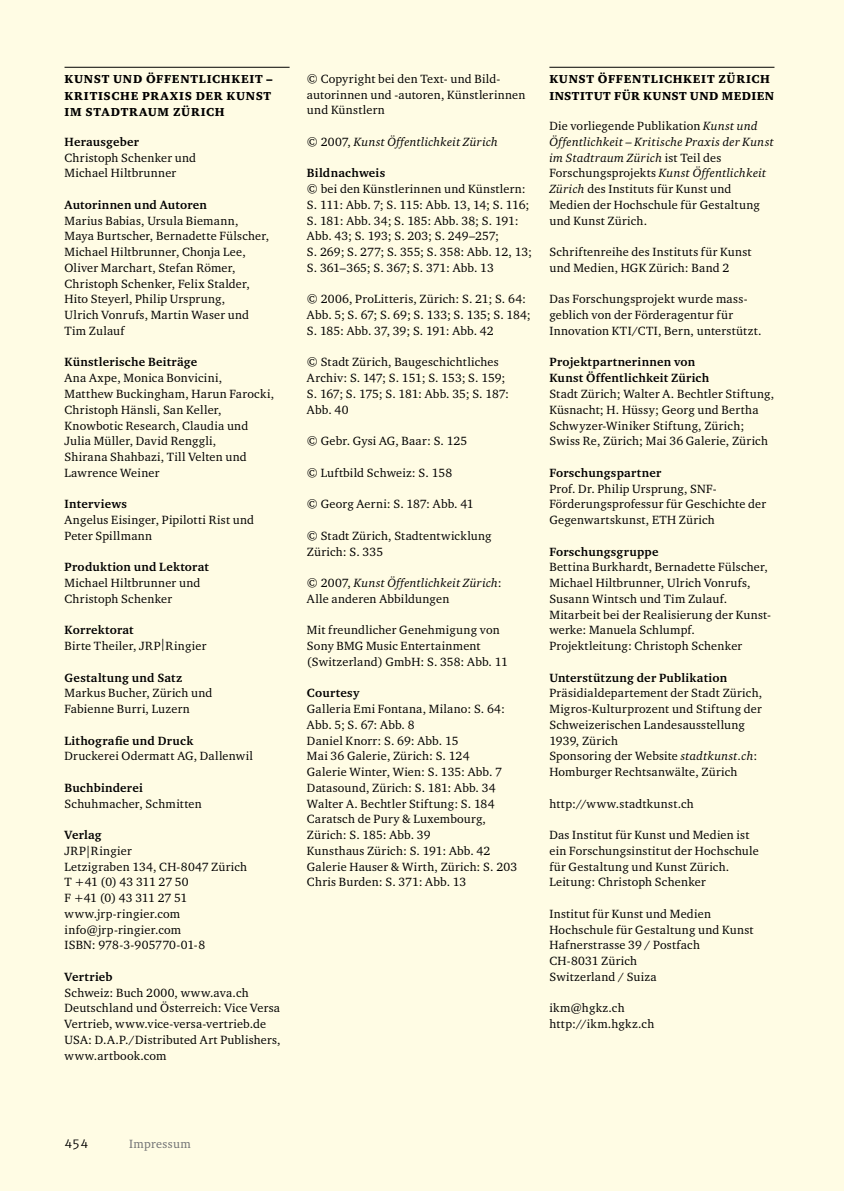
<style>
.page{position:relative;width:844px;height:1191px;background:#fff}
.page>*{position:absolute;margin:0;border:0;box-sizing:border-box;transform-origin:0 0}
.t1{font:12.25px/15.8px "Charter ITC";letter-spacing:.02em;color:#000}
.t2{font:12.25px "Charter ITC Regu Ital OS";letter-spacing:.02em;color:#000}
.t3{font:12.25px "Charter ITC";letter-spacing:.03em;color:#707173}
.t4{font:12.25px "Blackbox Sans";color:#000}
.t5{font:11.9px/16.6px "Charter ITC Blac";letter-spacing:.065em;color:#000}
.t6{font:11.9px/16.6px "Charter ITC Blac";letter-spacing:.045em;color:#000}
.s1{font-weight:700}
.s2{font-family:"Charter ITC"}
.s3{font-family:"Charter ITC Regu Ital OS"}
.s4{font-style:italic}
</style>
<div class="page">
<div style="left:0;top:0;width:843px;height:1191px;background:#fffce4"></div>
<hr style="left:843px;top:0;width:1px;height:1191px;background:#fffce4">
<hr style="left:64px;top:67px;width:225px;height:1px;background:#000">
<hr style="left:549px;top:67px;width:225px;height:1px;background:#000">
<p class="t5" style="left:64px;top:70px;width:158px">KUNST UND ÖFFENTLICHK</p>
<p class="t5" style="left:241px;top:70px;width:33px">EIT –</p>
<p class="t5" style="left:64px;top:87px;width:49px">KRITISCH</p>
<p class="t5" style="left:64px;top:87px;width:208px;text-indent:66px">E PRAXIS DER KUNST<br>IM STADTRAUM</p>
<p class="t5" style="left:173px;top:104px;width:43px">ZÜRICH</p>
<p class="t1" style="left:64px;top:134px;width:133px"><span class="s1">Herausgeber<br></span>Christoph Schenker und<br>Michael Hiltbrunner</p>
<p class="t1" style="left:64px;top:197px;width:206px"><span class="s1">Autorinnen und Autoren<br></span>Marius Babias, Ursula Biemann,<br>Maya Burtscher, Bernadette Fülscher,<br>Michael Hiltbrunner, Chonja Lee,<br>Oliver Marchart, Stefan Römer,<br>Christoph Schenker, Felix Stalder,<br>Hito Steyerl, Philip Ursprung,<br>Ulrich Vonrufs, Martin Waser und<br>Tim Zulauf</p>
<p class="t1" style="left:64px;top:354px;width:211px"><span class="s1">Künstlerische Beiträge<br></span>Ana Axpe, Monica Bonvicini,<br>Matthew Buckingham, Harun Farocki,<br>Christoph Hänsli, San Keller,<br>Knowbotic Research, Claudia und<br>Julia Müller, David Renggli,<br>Shirana Shahbazi, Till Velten und<br>Lawrence Weiner</p>
<p class="t1" style="left:64px;top:496px;width:191px"><span class="s1">Interviews<br></span>Angelus Eisinger, Pipilotti Rist und<br>Peter Spillmann</p>
<p class="t1" style="left:64px;top:559px;width:146px"><span class="s1">Produktion und Lektorat<br></span>Michael Hiltbrunner und<br>Christoph Schenker</p>
<p class="t1" style="left:64px;top:622px;width:143px"><span class="s1">Korrektorat<br></span>Birte Theiler, JRP|Ringier</p>
<p class="t1" style="left:64px;top:669px;width:149px"><span class="s1">Gestaltung und Satz<br></span>Markus Bucher, Zürich und<br>Fabienne Burri, Luzern</p>
<p class="t1" style="left:64px;top:732px;width:190px"><span class="s1">Lithografie und Druck<br></span>Druckerei Odermatt AG, Dallenwil</p>
<p class="t1" style="left:64px;top:779px;width:139px"><span class="s1">Buchbinderei<br></span>Schuhmacher, Schmitten</p>
<p class="t1" style="left:64px;top:827px;width:184px"><span class="s1">Verlag<br></span>JRP|Ringier<br>Letzigraben 134, CH-8047 Zürich<br>T +41 (0) 43 311 27 50<br>F +41 (0) 43 311 27 51 www.jrp-ringier.com info@jrp-ringier.com<br>ISBN: 978-3-905770-01-8</p>
<p class="t1" style="left:64px;top:968px;width:217px"><span class="s1">Vertrieb<br></span>Schweiz: Buch 2000, www.ava.ch<br>Deutschland und Österreich: Vice Versa<br>Vertrieb, www.vice-versa-vertrieb.de<br>USA: D.A.P./Distributed Art Publishers, www.artbook.com</p>
<p class="t1" style="left:307px;top:71px;width:220px">© Copyright bei den Text- und Bild&shy;autorinnen und -autoren, Künstlerinnen und Künstlern</p>
<p class="t2" style="left:307px;top:134px;width:192px"><span class="s2">© 2007,</span> Kunst Öffentlichkeit Zürich</p>
<p class="t1" style="left:307px;top:165px;width:226px"><span class="s1">Bildnachweis<br></span>© bei den Künstlerinnen und Künstlern:<br>S. 111: Abb. 7; S. 115: Abb. 13, 14; S. 116; S. 181: Abb. 34; S. 185: Abb. 38; S. 191:<br>Abb. 43; S. 193; S. 203; S. 249–257;<br>S. 269; S. 277; S. 355; S. 358: Abb. 12, 13; S. 361–365; S. 367; S. 371: Abb. 13</p>
<p class="t1" style="left:307px;top:291px;width:225px">© 2006, ProLitteris, Zürich: S. 21; S. 64:<br>Abb. 5; S. 67; S. 69; S. 133; S. 135; S. 184;<br>S. 185: Abb. 37, 39; S. 191: Abb. 42</p>
<p class="t1" style="left:307px;top:354px;width:203px">© Stadt Zürich, Baugeschichtliches<br>Archiv: S. 147; S. 151; S. 153; S. 159;<br>S. 167; S. 175; S. 181: Abb. 35; S. 187:<br>Abb. 40</p>
<p class="t1" style="left:307px;top:433px;width:162px">© Gebr. Gysi AG, Baar: S. 125</p>
<p class="t1" style="left:307px;top:464px;width:147px">© Luftbild Schweiz: S. 158</p>
<p class="t1" style="left:307px;top:496px;width:168px">© Georg Aerni: S. 187: Abb. 41</p>
<p class="t1" style="left:307px;top:527px;width:186px">© Stadt Zürich, Stadtentwicklung<br>Zürich: S. 335</p>
<p class="t1" style="left:307px;top:575px;width:196px">© 2007, <span class="s3">Kunst Öffentlichkeit Zürich</span>:<br>Alle anderen Abbildungen</p>
<p class="t1" style="left:307px;top:622px;width:202px">Mit freundlicher Genehmigung von<br>Sony BMG Music Entertainment (Switzerland) GmbH: S. 358: Abb. 11</p>
<p class="t1" style="left:307px;top:685px;width:212px"><span class="s1">Courtesy<br></span>Galleria Emi Fontana, Milano: S. 64:<br>Abb. 5; S. 67: Abb. 8<br>Daniel Knorr: S. 69: Abb. 15<br>Mai 36 Galerie, Zürich: S. 124<br>Galerie Winter, Wien: S. 135: Abb. 7<br>Datasound, Zürich: S. 181: Abb. 34<br>Walter A. Bechtler Stiftung: S. 184<br>Caratsch de Pury &amp; Luxembourg,<br>Zürich: S. 185: Abb. 39<br>Kunsthaus Zürich: S. 191: Abb. 42<br>Galerie Hauser &amp; Wirth, Zürich: S. 203<br>Chris Burden: S. 371: Abb. 13</p>
<p class="t6" style="left:549px;top:70px;width:226px;text-indent:143px">EIT ZÜRICH<br>INSTITUT FÜR KUNST UND MEDIEN</p>
<p class="t1" style="left:549px;top:118px;width:226px">Die vorliegende Publikation <span class="s4">Kunst und Öffentlichkeit – Kritische Praxis der Kunst im Stadtraum Zürich</span> ist Teil des Forschungs-projekts <span class="s3">Kunst Öffentlichkeit Zürich</span> des Instituts für Kunst und Medien der Hochschule für Gestaltung und Kunst Zürich.</p>
<p class="t1" style="left:549px;top:244px;width:204px">Schriftenreihe des Instituts für Kunst und Medien, HGK Zürich: Band 2</p>
<p class="t1" style="left:549px;top:291px;width:213px">Das Forschungsprojekt wurde mass&shy;geblich von der Förderagentur für<br>Innovation KTI/CTI, Bern, unterstützt.</p>
<p class="t1" style="left:549px;top:354px;width:226px"><span class="s1">Projektpartnerinnen von<br>Kunst Öffentlichkeit Zürich<br></span>Stadt Zürich; Walter A. Bechtler Stiftung, Küsnacht; H. Hüssy; Georg und Bertha Schwyzer-Winiker Stiftung, Zürich; Swiss Re, Zürich; Mai 36 Galerie, Zürich</p>
<p class="t1" style="left:549px;top:464px;width:218px"><span class="s1">Forschungspartner<br></span>Prof. Dr. Philip Ursprung, SNF-<br>Förderungsprofessur für Geschichte der<br>Gegenwartskunst, ETH Zürich</p>
<p class="t1" style="left:549px;top:543px;width:223px"><span class="s1">Forschungsgruppe<br></span>Bettina Burkhardt, Bernadette Fülscher, Michael Hiltbrunner, Ulrich Vonrufs, Susann Wintsch und Tim Zulauf.<br>Mitarbeit bei der Realisierung der Kunst&shy;werke: Manuela Schlumpf.<br>Projektleitung: Christoph Schenker</p>
<p class="t1" style="left:549px;top:669px;width:214px"><span class="s1">Unterstützung der Publikation </span>Präsidialdepartement der Stadt Zürich, Migros-Kulturprozent und Stiftung der Schweizerischen Landesausstellung 1939, Zürich<br>Sponsoring der Website <span class="s3">stadtkunst.ch</span>:<br>Homburger Rechtsanwälte, Zürich</p>
<p class="t1" style="left:549px;top:795px;width:146px">http://www.stadtkunst.ch</p>
<p class="t1" style="left:549px;top:827px;width:211px">Das Institut für Kunst und Medien ist ein Forschungsinstitut der Hochschule für Gestaltung und Kunst Zürich.<br>Leitung: Christoph Schenker</p>
<p class="t1" style="left:549px;top:905px;width:206px">Institut für Kunst und Medien<br>Hochschule für Gestaltung und Kunst<br>Hafnerstrasse 39 / Postfach<br>CH-8031 Zürich<br>Switzerland / Suiza</p>
<p class="t1" style="left:549px;top:1000px;width:106px">ikm@hgkz.ch http://ikm.hgkz.ch</p>
<p class="t5" style="left:549px;top:70px;width:125px">KUNST ÖFFENTLICHK</p>
<p class="t4" style="left:64px;top:1136px;width:9px">454</p>
<p class="t3" style="left:129px;top:1136px;width:63px">Impressum</p>
</div>
